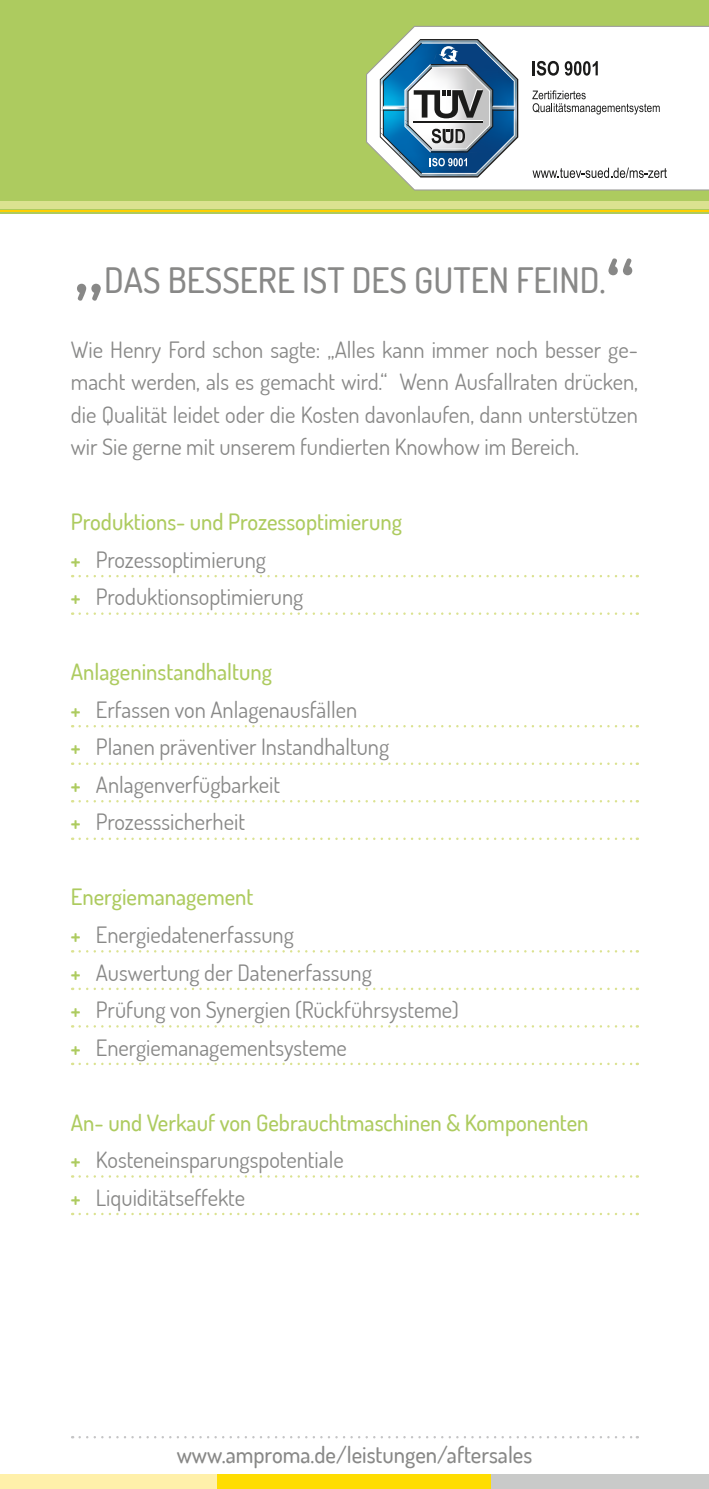
<style>
.page{position:relative;width:709px;height:1489px;background:#fff}
.page>*{position:absolute;margin:0;border:0;box-sizing:border-box;transform-origin:0 0}
.t1{font:500 90px "Dosis";color:#888887}
.t2{font:500 35px "Dosis";color:#888887}
.t3{font:22.5px/37.5px "Dosis";color:#888887}
.t4{font:500 22.5px/37.5px "Dosis";color:#adcb5f}
.t5{font:500 22.5px "Dosis";color:#888887}
.s1{font-weight:500;color:#adcb5f}
.s2{font-weight:600;color:#adcb5f}
.s3{font-weight:600}
.s4{font-weight:400;color:#888887}
</style>
<div class="page">
<div style="left:0;top:0;width:709px;height:213px;background:#adcb5f"></div>
<div style="left:0;top:201px;width:709px;height:7px;background:#dbe290"></div>
<hr style="left:0;top:210px;width:709px;height:2px;background:#ffcf00">
<svg style="left:80px;top:575px;width:558px;height:2px"></svg>
<svg style="left:80px;top:612px;width:558px;height:3px"></svg>
<svg style="left:80px;top:725px;width:558px;height:2px"></svg>
<svg style="left:80px;top:762px;width:558px;height:3px"></svg>
<svg style="left:80px;top:800px;width:558px;height:2px"></svg>
<svg style="left:80px;top:837px;width:558px;height:3px"></svg>
<svg style="left:80px;top:950px;width:558px;height:2px"></svg>
<svg style="left:80px;top:987px;width:558px;height:3px"></svg>
<svg style="left:80px;top:1025px;width:558px;height:2px"></svg>
<svg style="left:80px;top:1062px;width:558px;height:3px"></svg>
<svg style="left:80px;top:1175px;width:558px;height:2px"></svg>
<svg style="left:80px;top:1212px;width:558px;height:3px"></svg>
<div style="left:0;top:1474px;width:217px;height:14px;background:#fff0aa"></div>
<div style="left:217px;top:1474px;width:275px;height:14px;background:#ffdd01"></div>
<div style="left:492px;top:1474px;width:217px;height:14px;background:#c9cac9"></div>
<svg style="left:80px;top:1436px;width:558px;height:2px"></svg>
<svg style="left:366px;top:26px;width:343px;height:165px;background:#f6f8f1"></svg>
<svg style="left:532px;top:167px;width:135px;height:11px"></svg>
<hr style="left:532px;top:61px;width:3px;height:14px;background:#1b1b1a">
<svg style="left:536px;top:61px;width:62px;height:15px"></svg>
<svg style="left:532px;top:90px;width:127px;height:24px;background:#d8d8d8"></svg>
<svg style="left:380px;top:39px;width:138px;height:138px;background:#7699af"></svg>
<h2 class="t2" style="left:104px;top:266px;width:503px">DAS BESSERE IST DES GUTEN FEIND.</h2>
<h1 class="t1" style="left:605px;top:256px;width:31px">“</h1>
<h1 class="t1" style="left:74px;top:223px;width:32px">„</h1>
<p class="t3" style="left:71px;top:332px;width:568px;line-height:32.5px;text-align:justify">Wie Henry Ford schon sagte: „Alles kann immer noch besser ge&shy;macht werden, als es gemacht wird.“ Wenn Ausfallraten drücken, die Qualität leidet oder die Kosten davonlaufen, dann unterstützen wir Sie gerne mit unserem fundierten Knowhow im Bereich.</p>
<p class="t3" style="left:71px;top:503px;width:332px"><span class="s1">Produktions- und Prozessoptimierung </span><span class="s2">+</span> Prozessoptimierung<br><span class="s2">+</span> Produktionsoptimierung</p>
<p class="t3" style="left:71px;top:652px;width:320px"><span class="s1">Anlageninstandhaltung<br></span><span class="s2">+</span> Erfassen von Anlagenausfällen<br><span class="s2">+</span> Planen präventiver Instandhaltung <span class="s2">+</span> Anlagenverfügbarkeit<br><span class="s2">+</span> Prozesssicherheit</p>
<p class="t3" style="left:71px;top:879px;width:389px"><span class="s1">Energiemanagement<br></span><span class="s2">+</span> Energiedatenerfassung<br><span class="s2">+</span> Auswertung der Datenerfassung<br><span class="s2">+</span> Prüfung von Synergien (Rückführsysteme) <span class="s2">+</span> Energiemanagementsysteme</p>
<p class="t4" style="left:71px;top:1105px;width:519px">An- und Verkauf von Gebrauchtmaschinen &amp; Komponenten <span class="s3">+</span> <span class="s4">Kosteneinsparungspotentiale<br></span><span class="s3">+</span> <span class="s4">Liquiditätseffekte</span></p>
<p class="t5" style="left:177px;top:1445px;width:357px">www.amproma.de/leistungen/aftersales</p>
</div>
